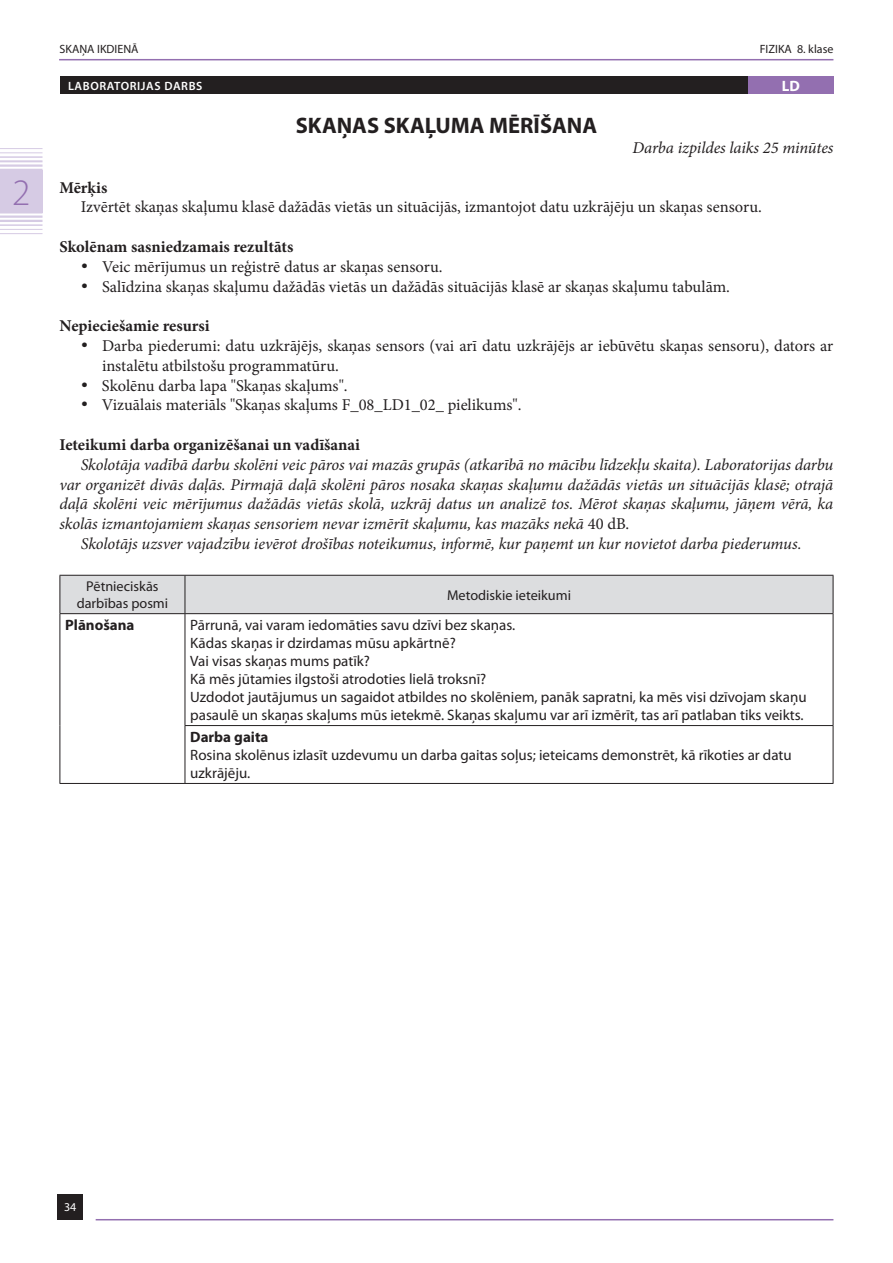
<style>
.page{position:relative;width:893px;height:1263px;background:#fff}
.page>*{position:absolute;margin:0;border:0;box-sizing:border-box;transform-origin:0 0}
.t1{font:300 37.5px "Myriad Pro";color:#936fb0}
.t2{font:700 22.5px "Myriad Pro";color:#231f20}
.t3{font:italic 16.5px "Minion Pro";letter-spacing:-.005em;color:#231f20}
.t4{font:16.5px/19.8px "Minion Pro";color:#231f20}
.t5{font:700 16.5px "Minion Pro";color:#231f20}
.t6{font:15px/18px "Myriad Pro";color:#231f20}
.t7{font:700 15px "Myriad Pro";color:#231f20}
.t8{font:700 15px "Myriad Pro";color:#fff}
.t9{font:14.25px/17.1px "Myriad Pro";color:#231f20;text-align:center}
.t10{font:12px "Myriad Pro";color:#231f20}
.t11{font:600 12px "Myriad Pro";letter-spacing:.05em;color:#fff}
.t12{font:12px "Myriad Pro";color:#fff}
.s1{font-style:normal}
</style>
<div class="page">
<hr style="left:59px;top:59px;width:774px;height:1px;background:#936fb0">
<div style="left:57px;top:1194px;width:26px;height:25px;background:#231f20"></div>
<hr style="left:96px;top:1219px;width:737px;height:1px;background:#936fb0">
<hr style="left:0;top:148px;width:43px;height:1px;background:#d6cbe4">
<hr style="left:0;top:152px;width:43px;height:1px;background:#d6cbe4">
<hr style="left:0;top:156px;width:43px;height:2px;background:#d6cbe4">
<hr style="left:0;top:160px;width:43px;height:2px;background:#d6cbe4">
<hr style="left:0;top:164px;width:43px;height:3px;background:#d6cbe4">
<hr style="left:0;top:169px;width:43px;height:2px;background:#d6cbe4">
<hr style="left:0;top:215px;width:43px;height:3px;background:#d6cbe4">
<hr style="left:0;top:220px;width:43px;height:2px;background:#d6cbe4">
<hr style="left:0;top:224px;width:43px;height:2px;background:#d6cbe4">
<hr style="left:0;top:229px;width:43px;height:1px;background:#d6cbe4">
<hr style="left:0;top:233px;width:43px;height:1px;background:#d6cbe4">
<div style="left:0;top:170px;width:43px;height:43px;background:#d6cbe4"></div>
<div style="left:61px;top:576px;width:772px;height:37px;background:#dcdddf"></div>
<hr style="left:833px;top:614px;width:1px;height:111px;background:#231f20">
<hr style="left:833px;top:726px;width:1px;height:57px;background:#231f20">
<hr style="left:60px;top:783px;width:125px;height:1px;background:#231f20">
<hr style="left:60px;top:614px;width:1px;height:111px;background:#231f20">
<hr style="left:60px;top:725px;width:1px;height:58px;background:#231f20">
<hr style="left:60px;top:575px;width:125px;height:1px;background:#231f20">
<hr style="left:60px;top:576px;width:1px;height:37px;background:#231f20">
<hr style="left:60px;top:613px;width:125px;height:1px;background:#231f20">
<hr style="left:185px;top:614px;width:1px;height:111px;background:#231f20">
<hr style="left:185px;top:725px;width:648px;height:1px;background:#231f20">
<hr style="left:185px;top:726px;width:1px;height:57px;background:#231f20">
<hr style="left:185px;top:783px;width:648px;height:1px;background:#231f20">
<hr style="left:185px;top:575px;width:648px;height:1px;background:#231f20">
<hr style="left:185px;top:576px;width:1px;height:37px;background:#231f20">
<hr style="left:833px;top:576px;width:1px;height:37px;background:#231f20">
<hr style="left:185px;top:613px;width:648px;height:1px;background:#231f20">
<div style="left:60px;top:77px;width:773px;height:17px;background:#231f20"></div>
<div style="left:748px;top:77px;width:85px;height:17px;background:#936fb0"></div>
<h1 class="t1" style="left:12px;top:172px;width:20px">2</h1>
<p class="t10" style="left:60px;top:42px;width:81px">SKAŅA IKDIENĀ</p>
<p class="t10" style="left:760px;top:42px;width:75px">FIZIKA 8. klase</p>
<p class="t11" style="left:68px;top:78px;width:136px">LABORATORIJAS DARBS</p>
<p class="t8" style="left:782px;top:76px;width:20px">LD</p>
<h2 class="t2" style="left:296px;top:111px;width:303px">SKAŅAS SKAĻUMA MĒRĪŠANA</h2>
<p class="t3" style="left:632px;top:136px;width:203px">Darba izpildes laiks 25 minūtes</p>
<p class="t5" style="left:60px;top:176px;width:49px">Mērķis</p>
<p class="t4" style="left:81px;top:197px;width:682px">Izvērtēt skaņas skaļumu klasē dažādās vietās un situācijās, izmantojot datu uzkrājēju un skaņas sensoru.</p>
<p class="t5" style="left:60px;top:235px;width:235px">Skolēnam sasniedzamais rezultāts</p>
<p class="t4" style="left:81px;top:257px;width:363px">• Veic mērījumus un reģistrē datus ar skaņas sensoru.</p>
<p class="t4" style="left:81px;top:277px;width:651px">• Salīdzina skaņas skaļumu dažādās vietās un dažādās situācijās klasē ar skaņas skaļumu tabulām.</p>
<p class="t5" style="left:59px;top:314px;width:152px">Nepieciešamie resursi</p>
<p class="t4" style="left:102px;top:336px;width:733px;text-indent:-21px">• Darba piederumi: datu uzkrājējs, skaņas sensors (vai arī datu uzkrājējs ar iebūvētu skaņas sensoru), dators ar instalētu atbilstošu programmatūru.</p>
<p class="t4" style="left:81px;top:376px;width:268px">• Skolēnu darba lapa "Skaņas skaļums".</p>
<p class="t4" style="left:81px;top:395px;width:442px">• Vizuālais materiāls "Skaņas skaļums F_08_LD1_02_ pielikums".</p>
<p class="t5" style="left:59px;top:433px;width:302px">Ieteikumi darba organizēšanai un vadīšanai</p>
<p class="t3" style="left:81px;top:453px;width:754px">Skolotāja vadībā darbu skolēni veic pāros vai mazās grupās (atkarībā no mācību līdzekļu skaita). Laboratorijas darbu</p>
<p class="t3" style="left:59px;top:473px;width:775px">var organizēt divās daļās. Pirmajā daļā skolēni pāros nosaka skaņas skaļumu dažādās vietās un situācijās klasē; otrajā</p>
<p class="t3" style="left:59px;top:493px;width:775px">daļā skolēni veic mērījumus dažādās vietās skolā, uzkrāj datus un analizē tos. Mērot skaņas skaļumu, jāņem vērā, ka</p>
<p class="t3" style="left:59px;top:513px;width:571px">skolās izmantojamiem skaņas sensoriem nevar izmērīt skaļumu, kas mazāks nekā <span class="s1">40 dB.</span></p>
<p class="t3" style="left:81px;top:532px;width:722px">Skolotājs uzsver vajadzību ievērot drošības noteikumus, informē, kur paņemt un kur novietot darba piederumus.</p>
<p class="t9" style="left:77px;top:578px;width:93px">Pētnieciskās darbības posmi</p>
<p class="t9" style="left:447px;top:586px;width:125px">Metodiskie ieteikumi</p>
<p class="t7" style="left:65px;top:615px;width:71px">Plānošana</p>
<p class="t6" style="left:190px;top:616px;width:618px">Pārrunā, vai varam iedomāties savu dzīvi bez skaņas.<br>Kādas skaņas ir dzirdamas mūsu apkārtnē?<br>Vai visas skaņas mums patīk?<br>Kā mēs jūtamies ilgstoši atrodoties lielā troksnī?<br>Uzdodot jautājumus un sagaidot atbildes no skolēniem, panāk sapratni, ka mēs visi dzīvojam skaņu pasaulē un skaņas skaļums mūs ietekmē. Skaņas skaļumu var arī izmērīt, tas arī patlaban tiks veikts.</p>
<p class="t7" style="left:190px;top:727px;width:80px">Darba gaita</p>
<p class="t6" style="left:190px;top:746px;width:603px">Rosina skolēnus izlasīt uzdevumu un darba gaitas soļus; ieteicams demonstrēt, kā rīkoties ar datu uzkrājēju.</p>
<p class="t12" style="left:64px;top:1200px;width:14px">34</p>
</div>
